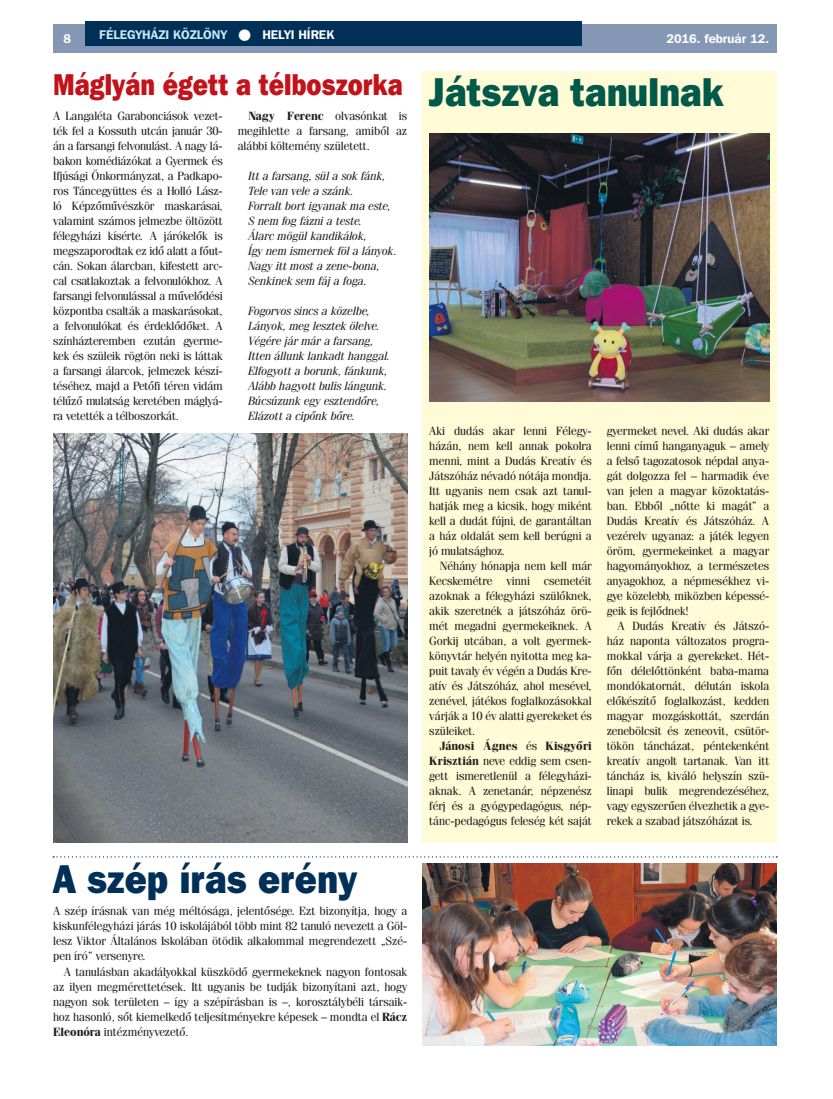
<style>
.page{position:relative;width:833px;height:1099px;background:#fff}
.page>*{position:absolute;margin:0;border:0;box-sizing:border-box;transform-origin:0 0}
.t1{font:40px "Franklin Gothic Hv PFL";color:#005949;scale:.9 1}
.t2{font:40px "Franklin Gothic Hv PFL";color:#002f57;scale:.9 1}
.t3{font:30px "Franklin Gothic Hv PFL";color:#c4121a;scale:.83 1}
.t4{font:700 12.5px "Franklin Gothic PFL";color:#c6eafa}
.t5{font:700 12.5px "Franklin Gothic PFL";color:#fff}
.t6{font:11.88px/15px "Fenice PFL";color:#231f20;text-align:justify}
.t7{font:italic 11.88px/15px "Fenice PFL";color:#231f20}
.s1{color:#fff}
.s2{font-weight:700}
</style>
<div class="page">
<div style="left:53px;top:25px;width:723px;height:28px;background:#8498b6"></div>
<div style="left:85px;top:21px;width:496px;height:25px;background:#002f57"></div>
<div style="left:422px;top:71px;width:354px;height:771px;background:#fffbd6"></div>
<img style="left:422px;top:863px;width:354px;height:182px">
<img style="left:53px;top:433px;width:354px;height:409px">
<img style="left:429px;top:133px;width:340px;height:269px">
<svg style="left:53px;top:856px;width:724px;height:1px"></svg>
<p class="t4" style="left:99px;top:26px;width:236px">FÉLEGYHÁZI KÖZLÖNY <span class="s1">● HELYI HÍREK</span></p>
<p class="t5" style="left:64px;top:31px;width:9px">8</p>
<h2 class="t3" style="left:53px;top:65px;width:423px">Máglyán égett a télboszorka</h2>
<p class="t6" style="left:53px;top:108px;width:171px">A Langaléta Garabonciások vezet&shy;ték fel a Kossuth utcán január 30- án a farsangi felvonulást. A nagy lá&shy;bakon komédiázókat a Gyermek és Ifjúsági Önkormányzat, a Padkapo&shy;ros Táncegyüttes és a Holló Lász&shy;ló Képzőművészkör maskarásai, valamint számos jelmezbe öltözött félegyházi kísérte. A járókelők is megszaporodtak ez idő alatt a főut&shy;cán. Sokan álarcban, kifestett arc&shy;cal csatlakoztak a felvonulókhoz. A farsangi felvonulással a művelődési központba csalták a maskarásokat, a felvonulókat és érdeklődőket. A színházteremben ezután gyerme&shy;kek és szüleik rögtön neki is láttak a farsangi álarcok, jelmezek készí&shy;téséhez, majd a Petőfi téren vidám télűző mulatság keretében máglyá&shy;ra vetették a télboszorkát.</p>
<p class="t6" style="left:238px;top:108px;width:171px;text-indent:11px"><span class="s2">Nagy Ferenc</span> olvasónkat is megihlette a farsang, amiből az alábbi költemény született.</p>
<p class="t7" style="left:248px;top:168px;width:150px">Itt a farsang, sül a sok fánk,<br>Tele van vele a szánk.<br>Forralt bort igyanak ma este,<br>S nem fog fázni a teste.<br>Álarc mögül kandikálok,<br>Így nem ismernek föl a lányok.<br>Nagy itt most a zene-bona,<br>Senkinek sem fáj a foga.</p>
<p class="t7" style="left:248px;top:303px;width:143px">Fogorvos sincs a közelbe,<br>Lányok, meg lesztek ölelve.<br>Végére jár már a farsang,<br>Itten állunk lankadt hanggal.<br>Elfogyott a borunk, fánkunk,<br>Alább hagyott bulis lángunk.<br>Búcsúzunk egy esztendőre,<br>Elázott a cipőnk bőre.</p>
<h1 class="t2" style="left:53px;top:853px;width:339px">A szép írás erény</h1>
<p class="t6" style="left:53px;top:903px;width:355px">A szép írásnak van még méltósága, jelentősége. Ezt bizonyítja, hogy a kiskunfélegyházi járás 10 iskolájából több mint 82 tanuló nevezett a Göl&shy;lesz Viktor Általános Iskolában ötödik alkalommal megrendezett „Szé&shy;pen író” versenyre.</p>
<p class="t6" style="left:53px;top:963px;width:355px;text-indent:11px">A tanulásban akadályokkal küszködő gyermekeknek nagyon fontosak az ilyen megmérettetések. Itt ugyanis be tudják bizonyítani azt, hogy nagyon sok területen – így a szépírásban is –, korosztálybéli társaik&shy;hoz hasonló, sőt kiemelkedő teljesítményekre képesek – mondta el <span class="s2">Rácz Eleonóra</span> intézményvezető.</p>
<p class="t5" style="left:666px;top:31px;width:104px">2016. február 12.</p>
<h1 class="t1" style="left:429px;top:66px;width:328px">Játszva tanulnak</h1>
<p class="t6" style="left:429px;top:423px;width:164px">Aki dudás akar lenni Félegy&shy;házán, nem kell annak pokolra menni, mint a Dudás Kreatív és Játszóház névadó nótája mondja.<br>Itt ugyanis nem csak azt tanul&shy;hatják meg a kicsik, hogy miként kell a dudát fújni, de garantáltan a ház oldalát sem kell berúgni a jó mulatsághoz.</p>
<p class="t6" style="left:429px;top:558px;width:164px;text-indent:11px">Néhány hónapja nem kell már Kecskemétre vinni csemetéit azoknak a félegyházi szülőknek, akik szeretnék a játszóház örö&shy;mét megadni gyermekeiknek. A Gorkij utcában, a volt gyermek&shy;könyvtár helyén nyitotta meg ka&shy;puit tavaly év végén a Dudás Kre&shy;atív és Játszóház, ahol mesével, zenével, játékos foglalkozásokkal várják a 10 év alatti gyerekeket és szüleiket.</p>
<p class="t6" style="left:429px;top:738px;width:164px;text-indent:11px"><span class="s2">Jánosi Ágnes</span> és <span class="s2">Kisgyőri Krisztián</span> neve eddig sem csen&shy;gett ismeretlenül a félegyházi&shy;aknak. A zenetanár, népzenész férj és a gyógypedagógus, nép&shy;tánc-pedagógus feleség két saját</p>
<p class="t6" style="left:607px;top:423px;width:164px">gyermeket nevel. Aki dudás akar lenni című hanganyaguk – amely a felső tagozatosok népdal anya&shy;gát dolgozza fel – harmadik éve van jelen a magyar közoktatás&shy;ban. Ebből „nőtte ki magát” a Dudás Kreatív és Játszóház. A vezérelv ugyanaz: a játék legyen öröm, gyermekeinket a magyar hagyományokhoz, a természetes anyagokhoz, a népmesékhez vi&shy;gye közelebb, miközben képessé&shy;geik is fejlődnek!</p>
<p class="t6" style="left:607px;top:618px;width:164px;text-indent:11px">A Dudás Kreatív és Játszó&shy;ház naponta változatos progra&shy;mokkal várja a gyerekeket. Hét&shy;főn délelőttönként baba-mama mondókatornát, délután iskola előkészítő foglalkozást, kedden magyar mozgáskottát, szerdán zenebölcsit és zeneovit, csütör&shy;tökön táncházat, péntekenként kreatív angolt tartanak. Van itt táncház is, kiváló helyszín szü&shy;linapi bulik megrendezéséhez, vagy egyszerűen élvezhetik a gye&shy;rekek a szabad játszóházat is.</p>
</div>
